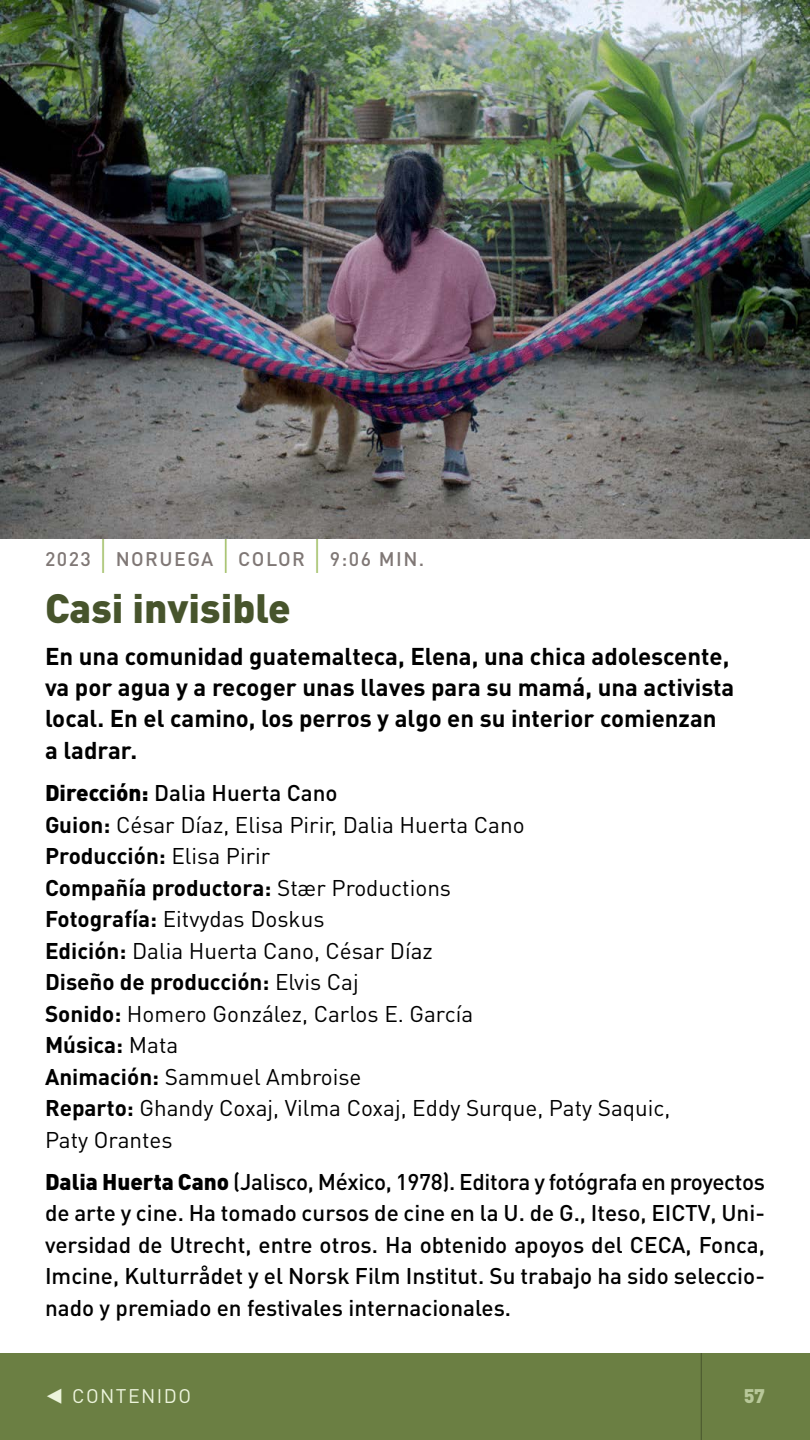
<style>
.page{position:relative;width:810px;height:1440px;background:#fff}
.page>*{position:absolute;margin:0;border:0;box-sizing:border-box;transform-origin:0 0}
.t1{font:900 40.5px "DIN Pro";color:#47542c}
.t2{font:700 24px/31.5px "DIN Pro";color:#000}
.t3{font:22.5px/31.5px "DIN Pro";color:#000}
.t4{font:500 22.5px/31.5px "DIN Pro";color:#000;text-align:justify}
.t5{font:500 19.5px "DIN Pro";letter-spacing:.075em;color:#7f7775}
.t6{font:19.5px "DIN Pro";letter-spacing:.075em;color:#edf5dd}
.t7{font:900 19.5px "DIN Pro";color:#e1eec7}
.s1{font-weight:300;font-size:40.05px;color:#a0be64}
.s2{font-weight:900}
.s3{font-weight:500}
.s4{font-weight:700}
.s5{font-family:"Scala Sans Regular Exp";font-size:30px}
</style>
<div class="page">
<div style="left:0;top:1353px;width:810px;height:87px;background:#6b7f43"></div>
<hr style="left:701px;top:1353px;width:1px;height:87px;background:#47542c">
<img style="left:0;top:0;width:810px;height:538px">
<p class="t5" style="left:45px;top:546px;width:381px">2023 <span class="s1">|</span> NORUEGA <span class="s1">|</span> COLOR <span class="s1">|</span> 9:06 MIN.</p>
<h1 class="t1" style="left:45px;top:580px;width:247px">Casi invisible</h1>
<p class="t2" style="left:45px;top:639px;width:691px">En una comunidad guatemalteca, Elena, una chica adolescente, va por agua y a recoger unas llaves para su mamá, una activista local. En el camino, los perros y algo en su interior comienzan a ladrar.</p>
<p class="t3" style="left:45px;top:776px;width:627px"><span class="s2">Dirección:</span> <span class="s3">Dalia Huerta Cano<br></span><span class="s4">Guion:</span> César Díaz, Elisa Pirir, Dalia Huerta Cano<br><span class="s4">Producción:</span> Elisa Pirir<br><span class="s4">Compañía productora:</span> Stær Productions<br><span class="s4">Fotografía:</span> Eitvydas Doskus<br><span class="s4">Edición:</span> Dalia Huerta Cano, César Díaz<br><span class="s4">Diseño de producción:</span> Elvis Caj<br><span class="s4">Sonido:</span> Homero González, Carlos E. García<br><span class="s4">Música:</span> Mata<br><span class="s4">Animación:</span> Sammuel Ambroise<br><span class="s4">Reparto:</span> Ghandy Coxaj, Vilma Coxaj, Eddy Surque, Paty Saquic, Paty Orantes</p>
<p class="t4" style="left:45px;top:1165px;width:722px"><span class="s2">Dalia Huerta Cano</span> (Jalisco, México, 1978). Editora y fotógrafa en proyectos de arte y cine. Ha tomado cursos de cine en la U. de G., Iteso, EICTV, Uni&shy;versidad de Utrecht, entre otros. Ha obtenido apoyos del CECA, Fonca, Imcine, Kulturrådet y el Norsk Film Institut. Su trabajo ha sido seleccio&shy;nado y premiado en festivales internacionales.</p>
<p class="t6" style="left:45px;top:1383px;width:148px"><span class="s5">s</span> CONTENIDO</p>
<p class="t7" style="left:743px;top:1383px;width:23px">57</p>
</div>
